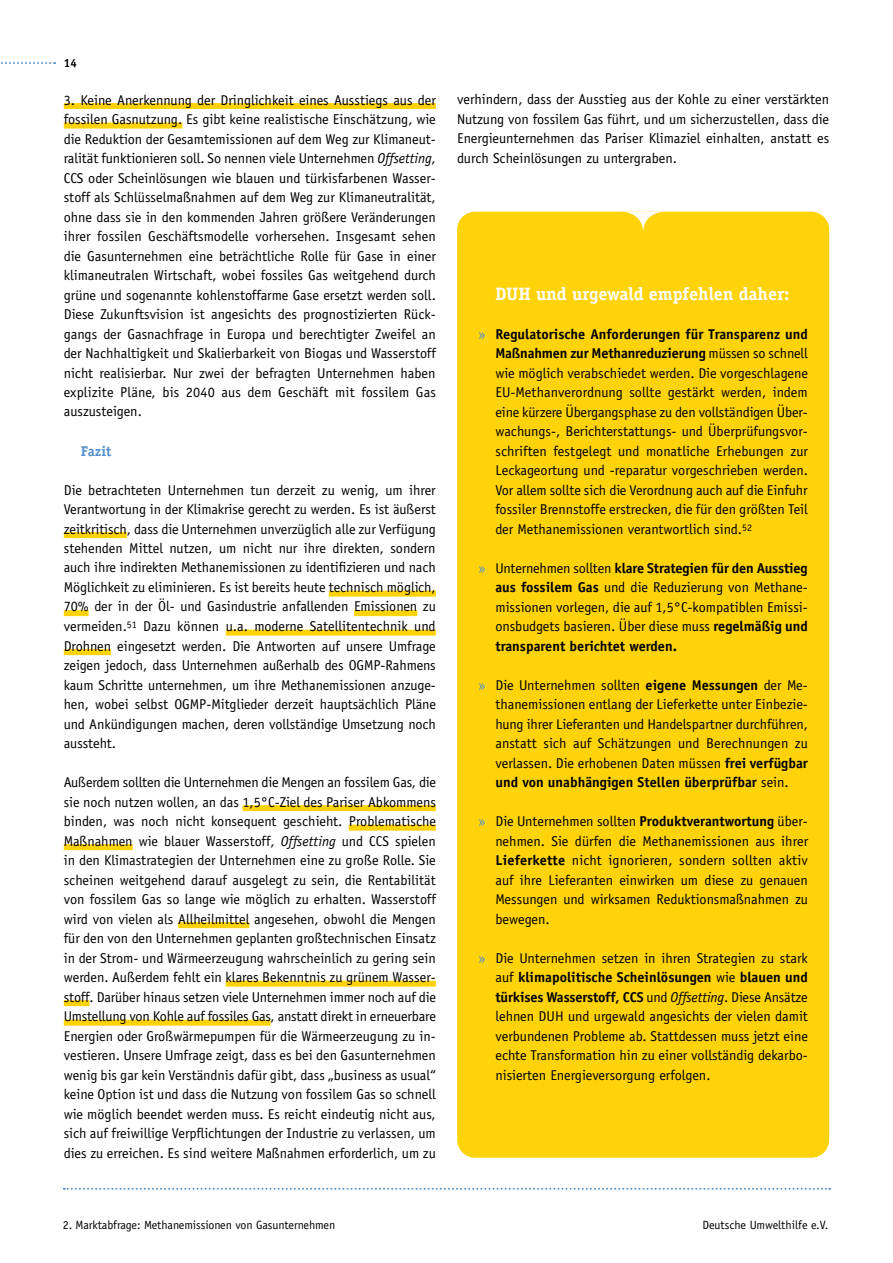
<style>
.page{position:relative;width:893px;height:1263px;background:#fff}
.page>*{position:absolute;margin:0;border:0;box-sizing:border-box;transform-origin:0 0}
.t1{font:700 18px "Officina Serif";letter-spacing:-.005em;color:#fff}
.t2{font:14.25px/19.5px "Officina Sans";color:#000;text-align:justify}
.t3{font:700 14.25px "Officina Serif";color:#5390cd}
.t4{font:12px "Officina Sans";letter-spacing:-.005em;color:#000}
.t5{font:700 12px "Officina Sans";color:#000;scale:.95 1}
.s1{font-style:italic}
.s2{color:#5390cd}
.s3{font-weight:700}
</style>
<div class="page">
<svg style="left:64px;top:1188px;width:766px;height:2px"></svg>
<svg style="left:1px;top:62px;width:54px;height:2px"></svg>
<div style="left:64px;top:103px;width:372px;height:6px;background:#ffd309"></div>
<div style="left:64px;top:123px;width:118px;height:6px;background:#ffd309"></div>
<div style="left:64px;top:532px;width:63px;height:6px;background:#ffd309"></div>
<div style="left:329px;top:591px;width:107px;height:6px;background:#ffd309"></div>
<div style="left:64px;top:610px;width:25px;height:6px;background:#ffd309"></div>
<div style="left:354px;top:610px;width:63px;height:6px;background:#ffd309"></div>
<div style="left:226px;top:630px;width:210px;height:6px;background:#ffd309"></div>
<div style="left:64px;top:649px;width:47px;height:6px;background:#ffd309"></div>
<div style="left:242px;top:805px;width:194px;height:6px;background:#ffd309"></div>
<div style="left:349px;top:825px;width:87px;height:6px;background:#ffd309"></div>
<div style="left:64px;top:844px;width:69px;height:6px;background:#ffd309"></div>
<div style="left:178px;top:922px;width:71px;height:6px;background:#ffd309"></div>
<div style="left:226px;top:981px;width:210px;height:6px;background:#ffd309"></div>
<div style="left:64px;top:1000px;width:26px;height:6px;background:#ffd309"></div>
<div style="left:64px;top:1020px;width:207px;height:6px;background:#ffd309"></div>
<div style="left:457px;top:212px;width:372px;height:946px;background:#ffd309;border-radius:18px"></div>
<svg style="left:625px;top:212px;width:36px;height:20px"></svg>
<p class="t5" style="left:64px;top:55px;width:15px">14</p>
<p class="t2" style="left:64px;top:90px;width:374px">3. Keine Anerkennung der Dringlichkeit eines Ausstiegs aus der fossilen Gasnutzung. Es gibt keine realistische Einschätzung, wie die Reduktion der Gesamtemissionen auf dem Weg zur Klimaneut&shy;ralität funktionieren soll. So nennen viele Unternehmen <span class="s1">Offsetting</span>, CCS oder Scheinlösungen wie blauen und türkisfarbenen Wasser&shy;stoff als Schlüsselmaßnahmen auf dem Weg zur Klimaneutralität, ohne dass sie in den kommenden Jahren größere Veränderungen ihrer fossilen Geschäftsmodelle vorhersehen. Insgesamt sehen die Gasunternehmen eine beträchtliche Rolle für Gase in einer klimaneutralen Wirtschaft, wobei fossiles Gas weitgehend durch grüne und sogenannte kohlenstoffarme Gase ersetzt werden soll.<br>Diese Zukunftsvision ist angesichts des prognostizierten Rück&shy;gangs der Gasnachfrage in Europa und berechtigter Zweifel an der Nachhaltigkeit und Skalierbarkeit von Biogas und Wasserstoff nicht realisierbar. Nur zwei der befragten Unternehmen haben explizite Pläne, bis 2040 aus dem Geschäft mit fossilem Gas auszusteigen.</p>
<p class="t3" style="left:81px;top:442px;width:32px">Fazit</p>
<p class="t2" style="left:64px;top:480px;width:374px">Die betrachteten Unternehmen tun derzeit zu wenig, um ihrer Verantwortung in der Klimakrise gerecht zu werden. Es ist äußerst zeitkritisch, dass die Unternehmen unverzüglich alle zur Verfügung stehenden Mittel nutzen, um nicht nur ihre direkten, sondern auch ihre indirekten Methanemissionen zu identifizieren und nach Möglichkeit zu eliminieren. Es ist bereits heute technisch möglich, 70% der in der Öl- und Gasindustrie anfallenden Emissionen zu vermeiden.<sup>51</sup> Dazu können u.a. moderne Satellitentechnik und Drohnen eingesetzt werden. Die Antworten auf unsere Umfrage zeigen jedoch, dass Unternehmen außerhalb des OGMP-Rahmens kaum Schritte unternehmen, um ihre Methanemissionen anzuge&shy;hen, wobei selbst OGMP-Mitglieder derzeit hauptsächlich Pläne und Ankündigungen machen, deren vollständige Umsetzung noch aussteht.</p>
<p class="t2" style="left:64px;top:772px;width:374px">Außerdem sollten die Unternehmen die Mengen an fossilem Gas, die sie noch nutzen wollen, an das 1,5°C-Ziel des Pariser Abkommens binden, was noch nicht konsequent geschieht. Problematische Maßnahmen wie blauer Wasserstoff, <span class="s1">Offsetting</span> und CCS spielen in den Klimastrategien der Unternehmen eine zu große Rolle. Sie scheinen weitgehend darauf ausgelegt zu sein, die Rentabilität von fossilem Gas so lange wie möglich zu erhalten. Wasserstoff wird von vielen als Allheilmittel angesehen, obwohl die Mengen für den von den Unternehmen geplanten großtechnischen Einsatz in der Strom- und Wärmeerzeugung wahrscheinlich zu gering sein werden. Außerdem fehlt ein klares Bekenntnis zu grünem Wasser&shy;stoff. Darüber hinaus setzen viele Unternehmen immer noch auf die Umstellung von Kohle auf fossiles Gas, anstatt direkt in erneuerbare Energien oder Großwärmepumpen für die Wärmeerzeugung zu in&shy;vestieren. Unsere Umfrage zeigt, dass es bei den Gasunternehmen wenig bis gar kein Verständnis dafür gibt, dass „business as usual“ keine Option ist und dass die Nutzung von fossilem Gas so schnell wie möglich beendet werden muss. Es reicht eindeutig nicht aus, sich auf freiwillige Verpflichtungen der Industrie zu verlassen, um dies zu erreichen. Es sind weitere Maßnahmen erforderlich, um zu</p>
<p class="t2" style="left:457px;top:90px;width:374px">verhindern, dass der Ausstieg aus der Kohle zu einer verstärkten Nutzung von fossilem Gas führt, und um sicherzustellen, dass die Energieunternehmen das Pariser Klimaziel einhalten, anstatt es durch Scheinlösungen zu untergraben.</p>
<p class="t1" style="left:495px;top:282px;width:296px">DUH und urgewald empfehlen daher:</p>
<p class="t2" style="left:495px;top:324px;width:314px;text-indent:-17px"><span class="s2">»</span> <span class="s3">Regulatorische Anforderungen für Transparenz und Maßnahmen zur Methanreduzierung</span> müssen so schnell wie möglich verabschiedet werden. Die vorgeschlagene EU-Methanverordnung sollte gestärkt werden, indem eine kürzere Übergangsphase zu den vollständigen Über&shy;wachungs-, Berichterstattungs- und Überprüfungsvor&shy;schriften festgelegt und monatliche Erhebungen zur Leckageortung und -reparatur vorgeschrieben werden.<br>Vor allem sollte sich die Verordnung auch auf die Einfuhr fossiler Brennstoffe erstrecken, die für den größten Teil der Methanemissionen verantwortlich sind.<sup>52</sup></p>
<p class="t2" style="left:495px;top:558px;width:314px;text-indent:-17px"><span class="s2">»</span> Unternehmen sollten <span class="s3">klare Strategien für den Ausstieg aus fossilem Gas</span> und die Reduzierung von Methane&shy;missionen vorlegen, die auf 1,5°C-kompatiblen Emissi&shy;onsbudgets basieren. Über diese muss <span class="s3">regelmäßig und transparent berichtet werden.</span></p>
<p class="t2" style="left:495px;top:675px;width:314px;text-indent:-17px"><span class="s2">»</span> Die Unternehmen sollten <span class="s3">eigene Messungen</span> der Me&shy;thanemissionen entlang der Lieferkette unter Einbezie&shy;hung ihrer Lieferanten und Handelspartner durchführen, anstatt sich auf Schätzungen und Berechnungen zu verlassen. Die erhobenen Daten müssen <span class="s3">frei verfügbar und von unabhängigen Stellen überprüfbar</span> sein.</p>
<p class="t2" style="left:495px;top:811px;width:314px;text-indent:-17px"><span class="s2">»</span> Die Unternehmen sollten <span class="s3">Produktverantwortung</span> über&shy;nehmen. Sie dürfen die Methanemissionen aus ihrer <span class="s3">Lieferkette</span> nicht ignorieren, sondern sollten aktiv auf ihre Lieferanten einwirken um diese zu genauen Messungen und wirksamen Reduktionsmaßnahmen zu bewegen.</p>
<p class="t2" style="left:495px;top:948px;width:314px;text-indent:-17px"><span class="s2">»</span> Die Unternehmen setzen in ihren Strategien zu stark auf <span class="s3">klimapolitische Scheinlösungen</span> wie <span class="s3">blauen und türkises Wasserstoff, CCS</span> und <span class="s1">Offsetting</span>. Diese Ansätze lehnen DUH und urgewald angesichts der vielen damit verbundenen Probleme ab. Stattdessen muss jetzt eine echte Transformation hin zu einer vollständig dekarbo&shy;nisierten Energieversorgung erfolgen.</p>
<p class="t4" style="left:63px;top:1218px;width:274px">2. Marktabfrage: Methanemissionen von Gasunternehmen</p>
<p class="t4" style="left:702px;top:1218px;width:127px">Deutsche Umwelthilfe e.V.</p>
</div>
